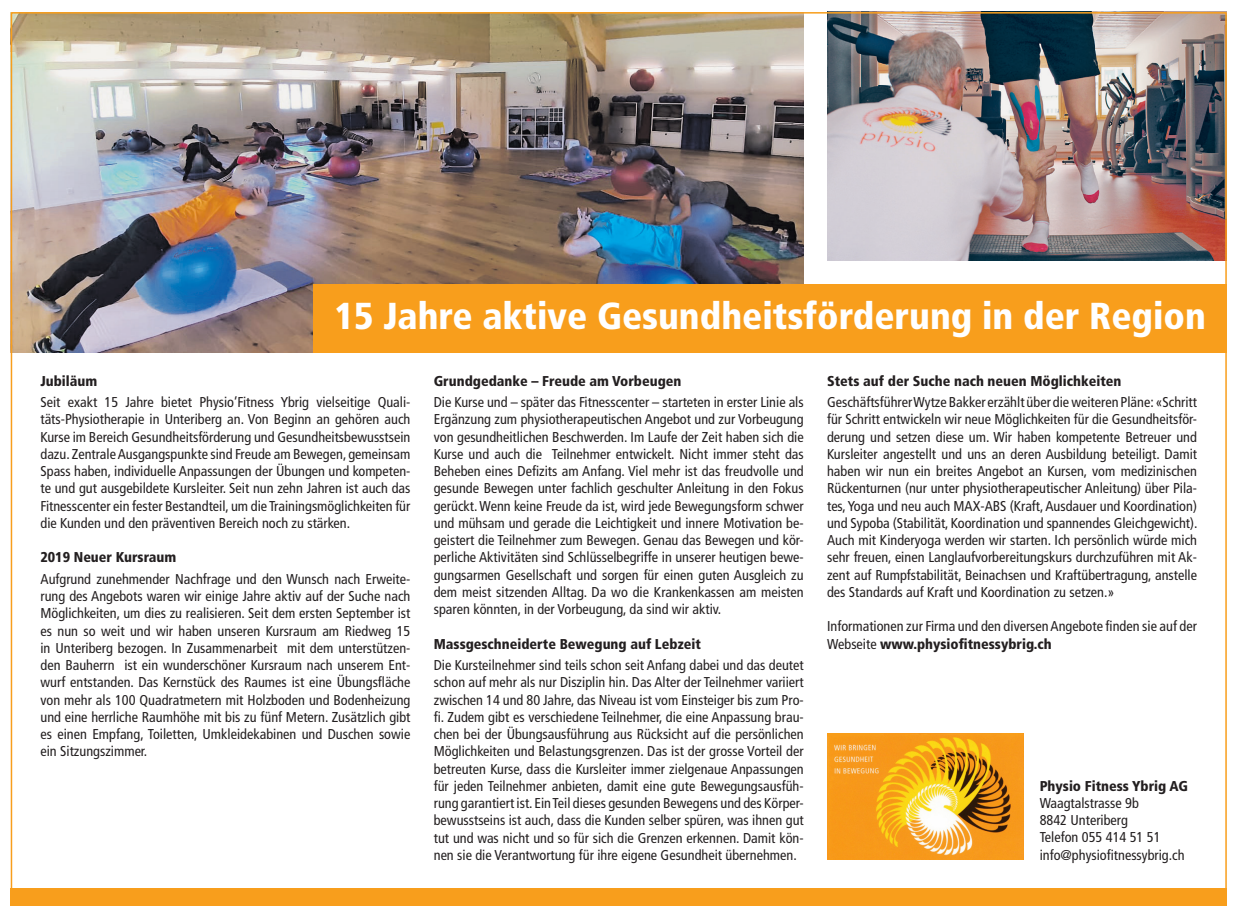
<style>
.page{position:relative;width:1241px;height:921px;background:#fff}
.page>*{position:absolute;margin:0;border:0;box-sizing:border-box;transform-origin:0 0}
.t1{font:900 condensed 37.5px "Frutiger";color:#fff}
.t2{font:condensed 14.25px/17.2px "Frutiger";color:#231f20;text-align:justify}
.t3{font:900 condensed 14.25px "Frutiger";color:#231f20}
.s1{font-weight:900}
</style>
<div class="page">
<img style="left:14px;top:15px;width:790px;height:337px">
<img style="left:827px;top:15px;width:397px;height:246px">
<div style="left:11px;top:888px;width:1216px;height:17px;background:#f89e1c"></div>
<img style="left:827px;top:733px;width:197px;height:127px">
<div style="left:314px;top:284px;width:913px;height:68px;background:#f89e1c"></div>
<p class="t1" style="left:335px;top:294px;width:873px">15 Jahre aktive Gesundheitsförderung in der Region</p>
<p class="t3" style="left:40px;top:372px;width:58px">Jubiläum</p>
<p class="t2" style="left:40px;top:393px;width:371px">Seit exakt 15 Jahre bietet Physio’Fitness Ybrig vielseitige Quali&shy;täts-Physiotherapie in Unteriberg an. Von Beginn an gehören auch Kurse im Bereich Gesundheitsförderung und Gesundheitsbewusstsein dazu. Zentrale Ausgangspunkte sind Freude am Bewegen, gemeinsam Spass haben, individuelle Anpassungen der Übungen und kompeten&shy;te und gut ausgebildete Kursleiter. Seit nun zehn Jahren ist auch das Fitnesscenter ein fester Bestandteil, um die Trainingsmöglichkeiten für die Kunden und den präventiven Bereich noch zu stärken.</p>
<p class="t3" style="left:40px;top:549px;width:137px">2019 Neuer Kursraum</p>
<p class="t2" style="left:40px;top:570px;width:371px">Aufgrund zunehmender Nachfrage und den Wunsch nach Erweite&shy;rung des Angebots waren wir einige Jahre aktiv auf der Suche nach Möglichkeiten, um dies zu realisieren. Seit dem ersten September ist es nun so weit und wir haben unseren Kursraum am Riedweg 15 in Unteriberg bezogen. In Zusammenarbeit mit dem unterstützen&shy;den Bauherrn ist ein wunderschöner Kursraum nach unserem Ent&shy;wurf entstanden. Das Kernstück des Raumes ist eine Übungsfläche von mehr als 100 Quadratmetern mit Holzboden und Bodenheizung und eine herrliche Raumhöhe mit bis zu fünf Metern. Zusätzlich gibt es einen Empfang, Toiletten, Umkleidekabinen und Duschen sowie ein Sitzungszimmer.</p>
<p class="t3" style="left:434px;top:372px;width:249px">Grundgedanke – Freude am Vorbeugen</p>
<p class="t2" style="left:434px;top:393px;width:371px">Die Kurse und – später das Fitnesscenter – starteten in erster Linie als Ergänzung zum physiotherapeutischen Angebot und zur Vorbeugung von gesundheitlichen Beschwerden. Im Laufe der Zeit haben sich die Kurse und auch die Teilnehmer entwickelt. Nicht immer steht das Beheben eines Defizits am Anfang. Viel mehr ist das freudvolle und gesunde Bewegen unter fachlich geschulter Anleitung in den Fokus gerückt. Wenn keine Freude da ist, wird jede Bewegungsform schwer und mühsam und gerade die Leichtigkeit und innere Motivation be&shy;geistert die Teilnehmer zum Bewegen. Genau das Bewegen und kör&shy;perliche Aktivitäten sind Schlüsselbegriffe in unserer heutigen bewe&shy;gungsarmen Gesellschaft und sorgen für einen guten Ausgleich zu dem meist sitzenden Alltag. Da wo die Krankenkassen am meisten sparen könnten, in der Vorbeugung, da sind wir aktiv.</p>
<p class="t3" style="left:434px;top:635px;width:269px">Massgeschneiderte Bewegung auf Lebzeit</p>
<p class="t2" style="left:434px;top:656px;width:371px">Die Kursteilnehmer sind teils schon seit Anfang dabei und das deutet schon auf mehr als nur Disziplin hin. Das Alter der Teilnehmer variiert zwischen 14 und 80 Jahre, das Niveau ist vom Einsteiger bis zum Pro&shy;fi. Zudem gibt es verschiedene Teilnehmer, die eine Anpassung brau&shy;chen bei der Übungsausführung aus Rücksicht auf die persönlichen Möglichkeiten und Belastungsgrenzen. Das ist der grosse Vorteil der betreuten Kurse, dass die Kursleiter immer zielgenaue Anpassungen für jeden Teilnehmer anbieten, damit eine gute Bewegungsausfüh&shy;rung garantiert ist. Ein Teil dieses gesunden Bewegens und des Körper&shy;bewusstseins ist auch, dass die Kunden selber spüren, was ihnen gut tut und was nicht und so für sich die Grenzen erkennen. Damit kön&shy;nen sie die Verantwortung für ihre eigene Gesundheit übernehmen.</p>
<p class="t3" style="left:827px;top:372px;width:296px">Stets auf der Suche nach neuen Möglichkeiten</p>
<p class="t2" style="left:827px;top:393px;width:372px">Geschäftsführer Wytze Bakker erzählt über die weiteren Pläne: «Schritt für Schritt entwickeln wir neue Möglichkeiten für die Gesundheitsför&shy;derung und setzen diese um. Wir haben kompetente Betreuer und Kursleiter angestellt und uns an deren Ausbildung beteiligt. Damit haben wir nun ein breites Angebot an Kursen, vom medizinischen Rückenturnen (nur unter physiotherapeutischer Anleitung) über Pila&shy;tes, Yoga und neu auch MAX-ABS (Kraft, Ausdauer und Koordination) und Sypoba (Stabilität, Koordination und spannendes Gleichgewicht).<br>Auch mit Kinderyoga werden wir starten. Ich persönlich würde mich sehr freuen, einen Langlaufvorbereitungskurs durchzuführen mit Ak&shy;zent auf Rumpfstabilität, Beinachsen und Kraftübertragung, anstelle des Standards auf Kraft und Koordination zu setzen.»</p>
<p class="t2" style="left:827px;top:618px;width:371px">Informationen zur Firma und den diversen Angebote finden sie auf der<br>Webseite <span class="s1">www.physiofitnessybrig.ch</span></p>
<p class="t3" style="left:1040px;top:777px;width:150px">Physio Fitness Ybrig AG</p>
<p class="t2" style="left:1040px;top:794px;width:101px">Waagtalstrasse 9b</p>
<p class="t2" style="left:1040px;top:811px;width:90px">8842 Unteriberg</p>
<p class="t2" style="left:1040px;top:829px;width:122px">Telefon 055 414 51 51</p>
<p class="t2" style="left:1040px;top:846px;width:146px">info@physiofitnessybrig.ch</p>
</div>
